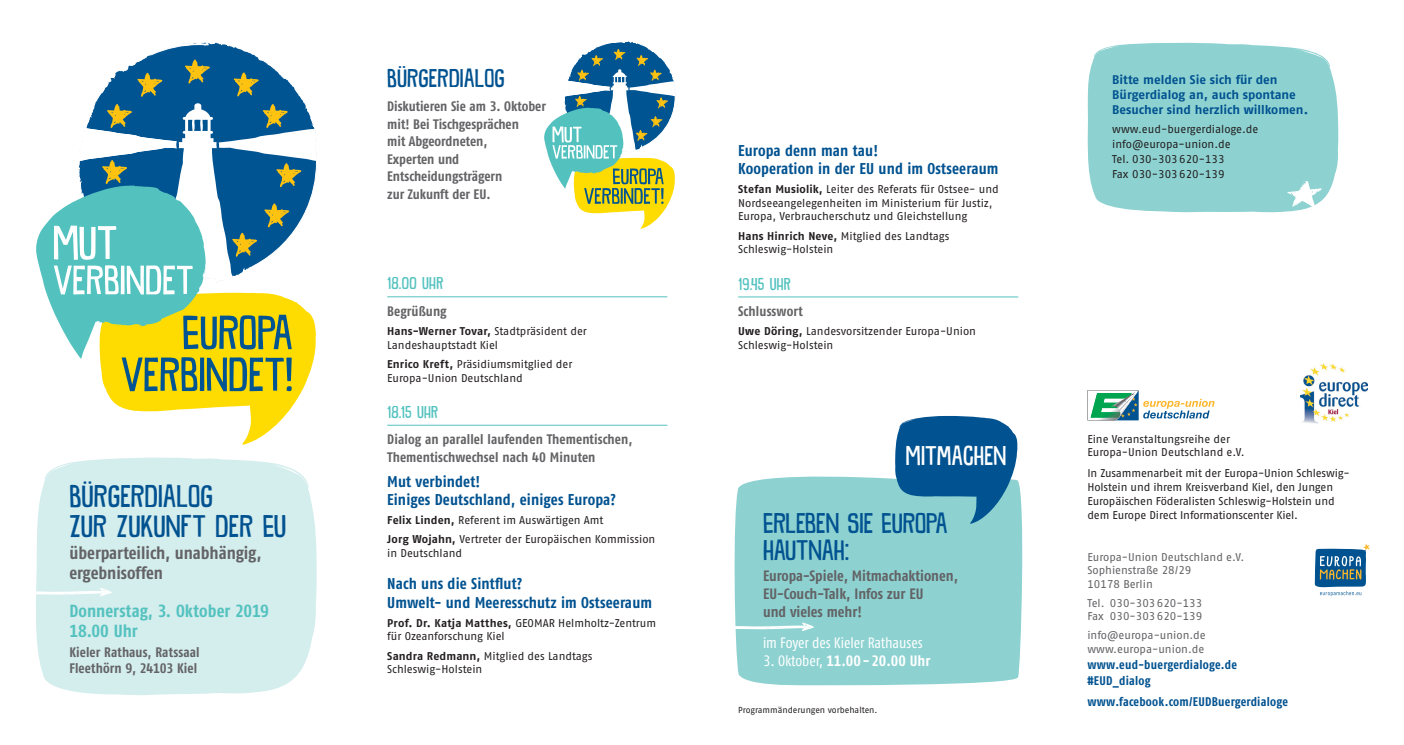
<style>
.page{position:relative;width:1404px;height:745px;background:#fff}
.page>*{position:absolute;margin:0;border:0;box-sizing:border-box;transform-origin:0 0}
.t1{font:27.5px/30px "Snemand";letter-spacing:.005em;color:#015290}
.t2{font:25px/27.5px "Snemand";color:#015290}
.t3{font:23.75px "Snemand";letter-spacing:.01em;color:#fff}
.t4{font:22.5px "Snemand";letter-spacing:.005em;color:#015290}
.t5{font:17.5px/20px "Fago Co Bold Tf";color:#636366}
.t6{font:17.5px/20px "Fago Co Bold Tf";color:#53c2bf}
.t7{font:15.62px/18.1px "Fago Co Bold Tf";letter-spacing:.01em;color:#015290}
.t8{font:15px/17.5px "Fago Co Bold Tf";color:#636366}
.t9{font:15px "Fago Co Regular Tf";letter-spacing:-.005em;color:#fff}
.t10{font:15px "Snemand";letter-spacing:.02em;color:#53c2bf}
.t11{font:15px "Fago Co Bold Tf";color:#fff}
.t12{font:13.75px/17.5px "Fago Co Bold Tf";color:#636366}
.t13{font:12.5px/15px "Fago No Bold Tf";color:#015290}
.t14{font:12.5px/16.2px "Fago Co Bold Tf";letter-spacing:.02em;color:#015290}
.t15{font:11.25px/13.8px "Fago No Regular Tf";letter-spacing:-.005em;color:#231f20}
.t16{font:11.25px/13.8px "Fago No Regular Tf";color:#636366}
.t17{font:11.25px "Fago No Bold Tf";letter-spacing:.01em;color:#231f20}
.t18{font:8.75px "Fago No Regular Tf";letter-spacing:-.005em;color:#231f20}
.s1{font-family:"Fago No Regular Tf"}
.s2{font-family:"Fago No Bold Tf"}
.s3{font-family:"Fago Co Regular Tf"}
</style>
<div class="page">
<div style="left:36px;top:457px;width:281px;height:238px;background:#d4eded"></div>
<svg style="left:36px;top:587px;width:81px;height:10px"></svg>
<svg style="left:94px;top:42px;width:212px;height:62px"></svg>
<svg style="left:36px;top:104px;width:280px;height:340px"></svg>
<svg style="left:1087px;top:42px;width:251px;height:171px;background:#94d5d4"></svg>
<svg style="left:1314px;top:544px;width:55px;height:52px"></svg>
<svg style="left:1087px;top:390px;width:50px;height:31px"></svg>
<svg style="left:1143px;top:398px;width:71px;height:20px"></svg>
<img style="left:1300px;top:363px;width:67px;height:60px">
<svg style="left:1287px;top:180px;width:34px;height:27px"></svg>
<hr style="left:387px;top:296px;width:280px;height:1px;background:#53c2bf">
<hr style="left:387px;top:424px;width:280px;height:1px;background:#53c2bf">
<hr style="left:738px;top:296px;width:280px;height:1px;background:#53c2bf">
<div style="left:734px;top:476px;width:289px;height:209px;background:#8dd2d1"></div>
<svg style="left:895px;top:416px;width:122px;height:107px;background:#2d78a4"></svg>
<svg style="left:544px;top:41px;width:131px;height:188px"></svg>
<svg style="left:734px;top:621px;width:84px;height:10px"></svg>
<h1 class="t1" style="left:69px;top:480px;width:218px">BÜRGERDIALOG<br>ZUR ZUKUNFT DER EU</h1>
<h3 class="t5" style="left:69px;top:542px;width:193px">überparteilich, unabhängig, ergebnisoffen</h3>
<h3 class="t6" style="left:69px;top:600px;width:201px">Donnerstag, 3. Oktober 2019<br>18.00 Uhr</h3>
<p class="t12" style="left:69px;top:643px;width:132px;line-height:16.2px">Kieler Rathaus, Ratssaal<br>Fleethörn 9, 24103 Kiel</p>
<h3 class="t4" style="left:387px;top:63px;width:119px">BÜRGERDIALOG</h3>
<p class="t12" style="left:387px;top:97px;width:160px">Diskutieren Sie am 3. Oktober mit! Bei Tischgesprächen<br>mit Abgeordneten,<br>Experten und<br>Entscheidungsträgern<br>zur Zukunft der EU.</p>
<h3 class="t10" style="left:387px;top:273px;width:58px">18.00 UHR</h3>
<p class="t12" style="left:387px;top:302px;width:61px">Begrüßung</p>
<p class="t17" style="left:387px;top:324px;width:201px">Hans-Werner Tovar, <span class="s1">Stadtpräsident der</span></p>
<p class="t15" style="left:387px;top:335px;width:187px;line-height:19.1px">Landeshauptstadt Kiel<br><span class="s2">Enrico Kreft,</span> Präsidiumsmitglied der</p>
<p class="t15" style="left:387px;top:370px;width:137px">Europa-Union Deutschland</p>
<h3 class="t10" style="left:387px;top:401px;width:52px">18.15 UHR</h3>
<p class="t12" style="left:387px;top:430px;width:247px">Dialog an parallel laufenden Thementischen,<br>Thementischwechsel nach 40 Minuten</p>
<h3 class="t7" style="left:387px;top:472px;width:230px">Mut verbindet!<br>Einiges Deutschland, einiges Europa?</h3>
<p class="t15" style="left:387px;top:510px;width:270px;line-height:19.1px"><span class="s2">Felix Linden,</span> Referent im Auswärtigen Amt<br><span class="s2">Jorg Wojahn,</span> Vertreter der Europäischen Kommission</p>
<p class="t15" style="left:387px;top:546px;width:77px">in Deutschland</p>
<h3 class="t7" style="left:387px;top:574px;width:266px">Nach uns die Sintflut?<br>Umwelt- und Meeresschutz im Ostseeraum</h3>
<p class="t15" style="left:387px;top:615px;width:270px"><span class="s2">Prof. Dr. Katja Matthes,</span> GEOMAR Helmholtz-Zentrum für Ozeanforschung Kiel</p>
<p class="t15" style="left:387px;top:648px;width:207px"><span class="s2">Sandra Redmann,</span> Mitglied des Landtags<br>Schleswig-Holstein</p>
<h3 class="t7" style="left:738px;top:141px;width:262px">Europa denn man tau!<br>Kooperation in der EU und im Ostseeraum</h3>
<p class="t15" style="left:738px;top:182px;width:262px"><span class="s2">Stefan Musiolik,</span> Leiter des Referats für Ostsee- und<br>Nordseeangelegenheiten im Ministerium für Justiz,<br>Europa, Verbraucherschutz und Gleichstellung</p>
<p class="t15" style="left:738px;top:228px;width:213px"><span class="s2">Hans Hinrich Neve,</span> Mitglied des Landtags<br>Schleswig-Holstein</p>
<h3 class="t10" style="left:738px;top:273px;width:54px">19.45 UHR</h3>
<p class="t12" style="left:738px;top:302px;width:66px">Schlusswort</p>
<p class="t15" style="left:738px;top:324px;width:239px"><span class="s2">Uwe Döring,</span> Landesvorsitzender Europa-Union<br>Schleswig-Holstein</p>
<h3 class="t3" style="left:905px;top:439px;width:102px">MITMACHEN</h3>
<h2 class="t2" style="left:763px;top:509px;width:186px">ERLEBEN SIE EUROPA<br>HAUTNAH:</h2>
<h3 class="t8" style="left:763px;top:567px;width:196px">Europa-Spiele, Mitmachaktionen,<br>EU-Couch-Talk, Infos zur EU<br>und vieles mehr!</h3>
<h3 class="t9" style="left:763px;top:634px;width:161px">im Foyer des Kieler Rathauses</h3>
<h3 class="t11" style="left:763px;top:651px;width:169px"><span class="s3">3. Oktober,</span> 11.00 - 20.00 Uhr</h3>
<p class="t18" style="left:738px;top:704px;width:141px">Programmänderungen vorbehalten.</p>
<p class="t13" style="left:1112px;top:72px;width:197px">Bitte melden Sie sich für den<br>Bürgerdialog an, auch spontane<br>Besucher sind herzlich willkomen.</p>
<p class="t15" style="left:1112px;top:121px;width:148px;line-height:15px">www.eud-buergerdialoge.de info@europa-union.de<br>Tel. 030-303 620-133<br>Fax 030-303 620-139</p>
<p class="t15" style="left:1087px;top:431px;width:159px">Eine Veranstaltungsreihe der<br>Europa-Union Deutschland e.V.</p>
<p class="t15" style="left:1087px;top:466px;width:264px">In Zusammenarbeit mit der Europa-Union Schleswig-Holstein und ihrem Kreisverband Kiel, den Jungen Europäischen Föderalisten Schleswig-Holstein und dem Europe Direct Informationscenter Kiel.</p>
<p class="t16" style="left:1087px;top:549px;width:158px">Europa-Union Deutschland e.V.<br>Sophienstraße 28/29<br>10178 Berlin</p>
<p class="t16" style="left:1087px;top:595px;width:116px">Tel. 030-303 620-133<br>Fax 030-303 620-139</p>
<p class="t16" style="left:1087px;top:627px;width:120px">info@europa-union.de www.europa-union.de</p>
<p class="t14" style="left:1087px;top:655px;width:151px">www.eud-buergerdialoge.de #EUD_dialog</p>
<p class="t14" style="left:1087px;top:692px;width:202px">www.facebook.com/EUDBuergerdialoge</p>
</div>
